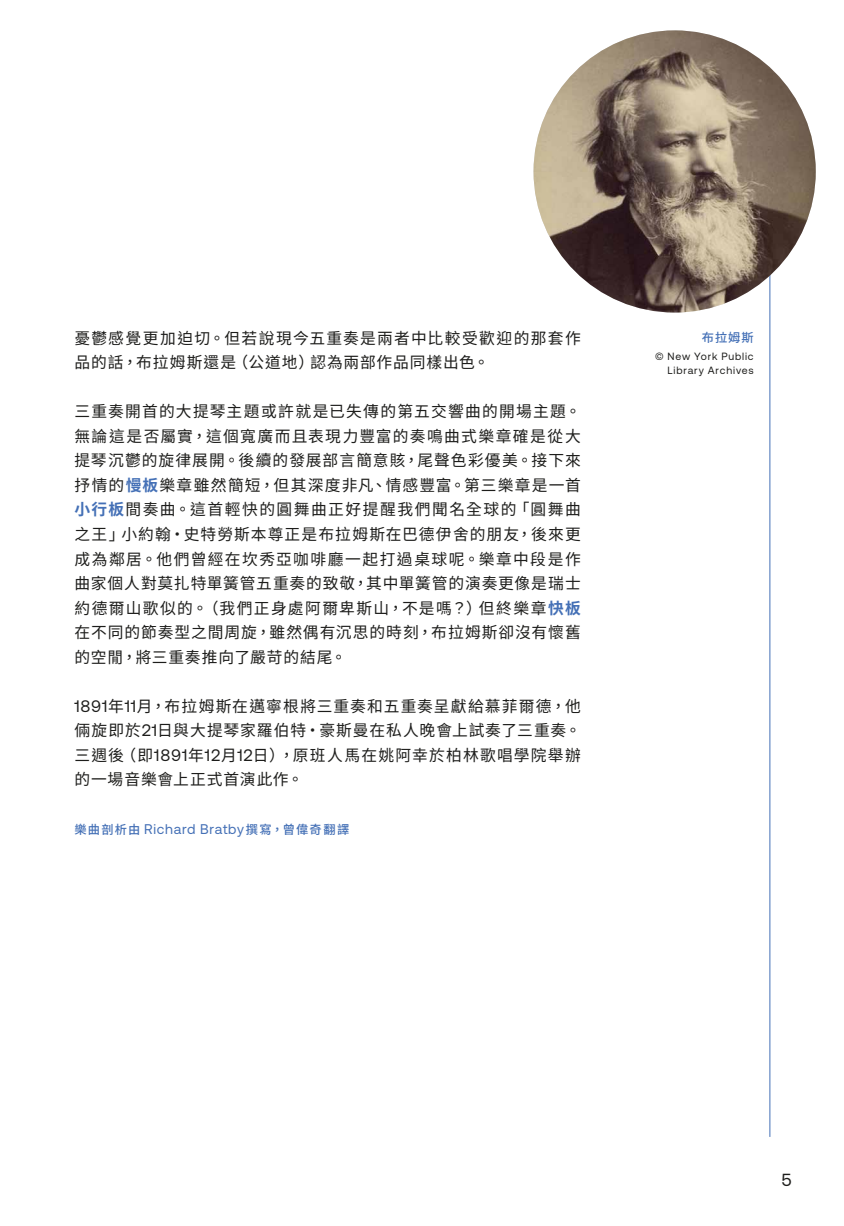
<style>
.page{position:relative;width:844px;height:1226px;background:#fff}
.page>*{position:absolute;margin:0;border:0;box-sizing:border-box;transform-origin:0 0}
.t1{font:17.5px "Aeonik";color:#1d1d1b}
.t2{font:15.75px/24.5px "Noto Sans HK";letter-spacing:.065em;color:#1d1d1b;text-align:justify}
.t3{font:500 12.25px "Noto Sans HK";letter-spacing:.1em;color:#4470b6}
.t4{font:500 12.25px "Noto Sans CJ Ktc";color:#4470b6}
.t5{font:10.5px/14px "Aeonik";letter-spacing:.08em;color:#1d1d1b;text-align:right}
.s1{font-weight:700;color:#4470b6}
.s2{font-family:"Aeonik";font-size:16.62px}
.s3{font-family:"Aeonik";font-weight:400;font-size:14px}
</style>
<div class="page">
<hr style="left:769px;top:74px;width:1px;height:1062px;background:#4470b6">
<img style="left:533px;top:30px;width:282px;height:282px;border-radius:141px">
<p class="t2" style="left:74px;top:326px;width:507px">憂鬱感覺更加迫切。但若說現今五重奏是兩者中比較受歡迎的那套作品的話，布拉姆斯還是（公道地）認為兩部作品同樣出色。</p>
<p class="t2" style="left:74px;top:399px;width:507px">三重奏開首的大提琴主題或許就是已失傳的第五交響曲的開場主題。無論這是否屬實，這個寬廣而且表現力豐富的奏鳴曲式樂章確是從大提琴沉鬱的旋律展開。後續的發展部言簡意賅，尾聲色彩優美。接下來抒情的<span class="s1">慢板</span>樂章雖然簡短，但其深度非凡、情感豐富。第三樂章是一首<span class="s1">小行板</span>間奏曲。這首輕快的圓舞曲正好提醒我們聞名全球的「圓舞曲之王」小約翰‧史特勞斯本尊正是布拉姆斯在巴德伊舍的朋友，後來更成為鄰居。他們曾經在坎秀亞咖啡廳一起打過桌球呢。樂章中段是作曲家個人對莫扎特單簧管五重奏的致敬，其中單簧管的演奏更像是瑞士約德爾山歌似的。（我們正身處阿爾卑斯山，不是嗎？）但終樂章<span class="s1">快板</span>在不同的節奏型之間周旋，雖然偶有沉思的時刻，布拉姆斯卻沒有懷舊的空閒，將三重奏推向了嚴苛的結尾。</p>
<p class="t2" style="left:74px;top:693px;width:507px"><span class="s2">1891</span>年<span class="s2">11</span>月，布拉姆斯在邁寧根將三重奏和五重奏呈獻給慕菲爾德，他倆旋即於<span class="s2">21</span>日與大提琴家羅伯特· 豪斯曼在私人晚會上試奏了三重奏。三週後（即<span class="s2">1891</span>年<span class="s2">12</span>月<span class="s2">12</span>日），原班人馬在姚阿幸於柏林歌唱學院舉辦的一場音樂會上正式首演此作。</p>
<p class="t3" style="left:74px;top:822px;width:276px">樂曲剖析由 <span class="s3">Richard Bratby</span>撰寫，曾偉奇翻譯</p>
<p class="t4" style="left:701px;top:331px;width:53px">布拉姆斯</p>
<p class="t5" style="left:655px;top:349px;width:100px">© New York Public<br>Library Archives</p>
<p class="t1" style="left:781px;top:1170px;width:12px">5</p>
</div>
